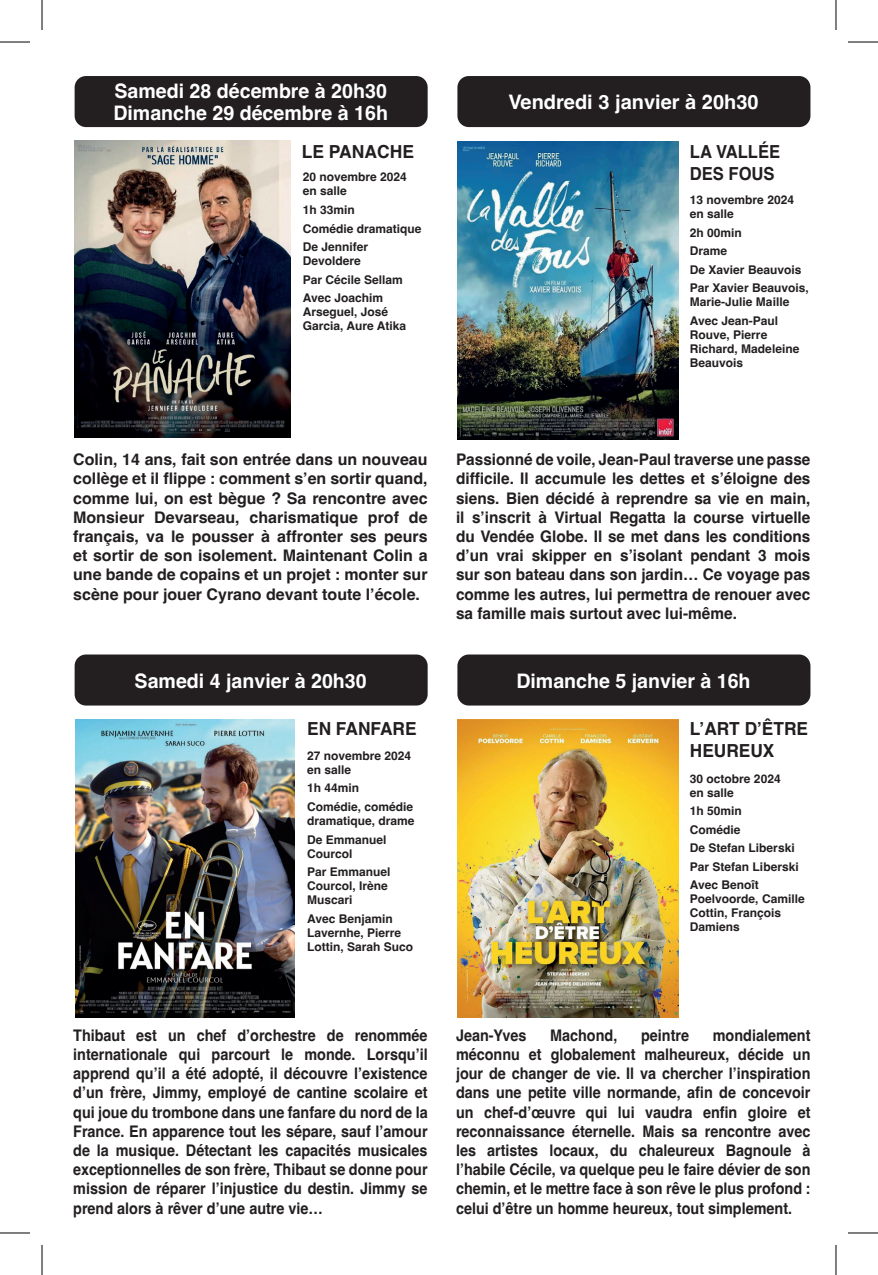
<style>
.page{position:relative;width:878px;height:1275px;background:#fff}
.page>*{position:absolute;margin:0;border:0;box-sizing:border-box;transform-origin:0 0}
.t1{font:700 20px/22px "Helvetica";color:#fff}
.t2{font:700 18px/21.6px "Helvetica";color:#231f20;scale:.96 1}
.t3{font:700 18px/21.6px "Helvetica";color:#231f20;scale:.92 1}
.t4{font:700 18px "Helvetica";color:#231f20}
.t5{font:700 16px/19.2px "Helvetica";color:#231f20;text-align:justify;scale:.9 1}
.t6{font:700 16px/19.2px "Helvetica";color:#231f20;text-align:justify;scale:.96 1}
.t7{font:700 16px/19.2px "Helvetica";color:#231f20;text-align:justify}
.t8{font:700 12px/18.6px "Helvetica";color:#231f20}
</style>
<div class="page">
<div style="left:457px;top:76px;width:353px;height:51px;background:#231f20;border-radius:11px"></div>
<img style="left:457px;top:142px;width:221px;height:298px">
<div style="left:75px;top:654px;width:353px;height:51px;background:#231f20;border-radius:11px"></div>
<img style="left:76px;top:719px;width:219px;height:298px">
<div style="left:457px;top:654px;width:353px;height:51px;background:#231f20;border-radius:11px"></div>
<img style="left:458px;top:719px;width:220px;height:298px">
<div style="left:75px;top:76px;width:353px;height:51px;background:#231f20;border-radius:11px"></div>
<img style="left:74px;top:140px;width:216px;height:298px">
<hr style="left:0;top:42px;width:30px;height:1px;background:#000">
<hr style="left:848px;top:42px;width:30px;height:1px;background:#000">
<hr style="left:0;top:1232px;width:30px;height:1px;background:#000">
<hr style="left:848px;top:1232px;width:30px;height:1px;background:#000">
<hr style="left:42px;top:0;width:1px;height:30px;background:#000">
<hr style="left:42px;top:1245px;width:1px;height:30px;background:#000">
<hr style="left:835px;top:0;width:1px;height:30px;background:#000">
<hr style="left:835px;top:1245px;width:1px;height:30px;background:#000">
<p class="t1" style="left:113px;top:82px;width:276px">Samedi 28 décembre à 20h30<br>Dimanche 29 décembre à 16h</p>
<p class="t4" style="left:302px;top:141px;width:114px">LE PANACHE</p>
<p class="t8" style="left:303px;top:172px;width:106px;line-height:14px">20 novembre 2024 en salle</p>
<p class="t8" style="left:303px;top:202px;width:120px">1h 33min<br>Comédie dramatique<br>De Jennifer</p>
<p class="t8" style="left:303px;top:253px;width:102px">Devoldere<br>Par Cécile Sellam<br>Avec Joachim</p>
<p class="t8" style="left:303px;top:306px;width:105px;line-height:14px">Arseguel, José<br>Garcia, Aure Atika</p>
<p class="t1" style="left:508px;top:93px;width:252px">Vendredi 3 janvier à 20h30</p>
<p class="t3" style="left:690px;top:143px;width:100px">LA VALLÉE<br>DES FOUS</p>
<p class="t8" style="left:690px;top:194px;width:106px;line-height:14px">13 novembre 2024 en salle</p>
<p class="t8" style="left:690px;top:224px;width:120px">2h 00min<br>Drame<br>De Xavier Beauvois<br>Par Xavier Beauvois,</p>
<p class="t8" style="left:690px;top:294px;width:101px">Marie-Julie Maille<br>Avec Jean-Paul</p>
<p class="t8" style="left:690px;top:329px;width:111px;line-height:14px">Rouve, Pierre<br>Richard, Madeleine<br>Beauvois</p>
<p class="t7" style="left:73px;top:452px;width:356px">Colin, 14 ans, fait son entrée dans un nouveau collège et il flippe : comment s’en sortir quand, comme lui, on est bègue ? Sa rencontre avec Monsieur Devarseau, charismatique prof de français, va le pousser à affronter ses peurs et sortir de son isolement. Maintenant Colin a une bande de copains et un projet : monter sur scène pour jouer Cyrano devant toute l’école.</p>
<p class="t1" style="left:135px;top:671px;width:234px">Samedi 4 janvier à 20h30</p>
<p class="t2" style="left:307px;top:720px;width:116px">EN FANFARE</p>
<p class="t8" style="left:307px;top:750px;width:106px;line-height:14px">27 novembre 2024 en salle</p>
<p class="t8" style="left:307px;top:780px;width:108px">1h 44min<br>Comédie, comédie</p>
<p class="t8" style="left:307px;top:813px;width:109px">dramatique, drame<br>De Emmanuel</p>
<p class="t8" style="left:307px;top:845px;width:85px">Courcol<br>Par Emmanuel</p>
<p class="t8" style="left:307px;top:880px;width:82px;line-height:14px">Courcol, Irène<br>Muscari</p>
<p class="t8" style="left:307px;top:912px;width:108px;line-height:14px">Avec Benjamin<br>Lavernhe, Pierre<br>Lottin, Sarah Suco</p>
<p class="t6" style="left:456px;top:452px;width:371px">Passionné de voile, Jean-Paul traverse une passe difficile. Il accumule les dettes et s’éloigne des siens. Bien décidé à reprendre sa vie en main, il s’inscrit à Virtual Regatta la course virtuelle du Vendée Globe. Il se met dans les conditions d’un vrai skipper en s’isolant pendant 3 mois sur son bateau dans son jardin… Ce voyage pas comme les autres, lui permettra de renouer avec sa famille mais surtout avec lui-même.</p>
<p class="t1" style="left:516px;top:671px;width:236px">Dimanche 5 janvier à 16h</p>
<p class="t2" style="left:690px;top:720px;width:125px">L’ART D’ÊTRE<br>HEUREUX</p>
<p class="t8" style="left:690px;top:772px;width:92px;line-height:14px">30 octobre 2024 en salle</p>
<p class="t8" style="left:690px;top:803px;width:110px">1h 50min<br>Comédie<br>De Stefan Liberski<br>Par Stefan Liberski<br>Avec Benoît</p>
<p class="t8" style="left:690px;top:893px;width:116px;line-height:14px">Poelvoorde, Camille<br>Cottin, François<br>Damiens</p>
<p class="t5" style="left:73px;top:1027px;width:395px">Thibaut est un chef d’orchestre de renommée internationale qui parcourt le monde. Lorsqu’il apprend qu’il a été adopté, il découvre l’existence d’un frère, Jimmy, employé de cantine scolaire et qui joue du trombone dans une fanfare du nord de la France. En apparence tout les sépare, sauf l’amour de la musique. Détectant les capacités musicales exceptionnelles de son frère, Thibaut se donne pour mission de réparer l’injustice du destin. Jimmy se prend alors à rêver d’une autre vie…</p>
<p class="t5" style="left:456px;top:1027px;width:395px;text-indent:257px">mondialement méconnu et globalement malheureux, décide un jour de changer de vie. Il va chercher l’inspiration dans une petite ville normande, afin de concevoir un chef-d’œuvre qui lui vaudra enfin gloire et reconnaissance éternelle. Mais sa rencontre avec les artistes locaux, du chaleureux Bagnoule à l’habile Cécile, va quelque peu le faire dévier de son chemin, et le mettre face à son rêve le plus profond : celui d’être un homme heureux, tout simplement.</p>
<p class="t5" style="left:456px;top:1027px;width:80px">Jean-Yves</p>
<p class="t5" style="left:550px;top:1027px;width:76px">Machond,</p>
<p class="t5" style="left:641px;top:1027px;width:55px">peintre</p>
</div>
